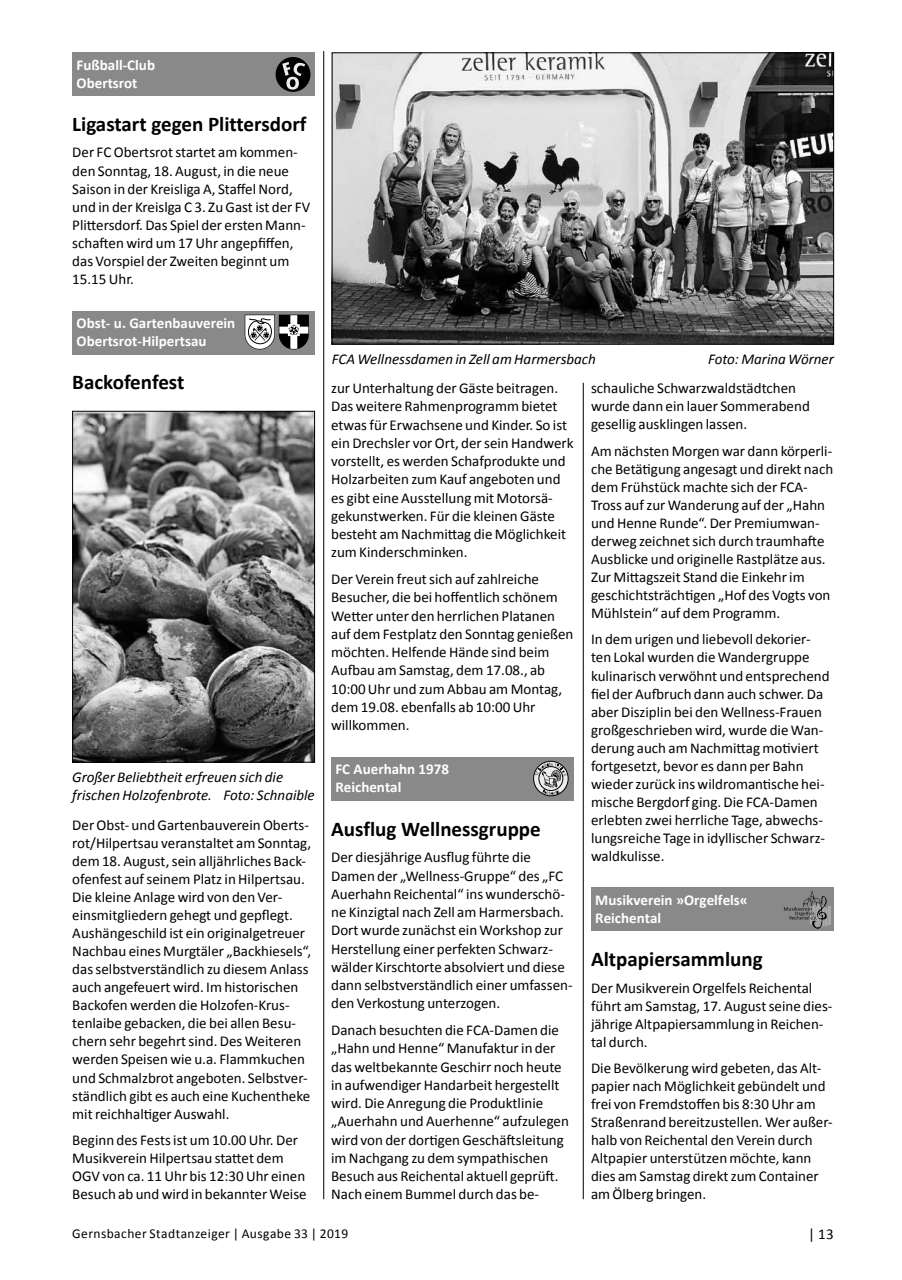
<style>
.page{position:relative;width:902px;height:1280px;background:#fff}
.page>*{position:absolute;margin:0;border:0;box-sizing:border-box;transform-origin:0 0}
.t1{font:700 21px "Calibri";color:#000}
.t2{font:15px/18px "Calibri";color:#000}
.t3{font:italic 15px/18px "Calibri";color:#000}
.t4{font:700 15px/18px "Calibri";color:#fff}
.t5{font:13.5px "Calibri";letter-spacing:.03em;color:#000}
</style>
<div class="page">
<hr style="left:323px;top:51px;width:1px;height:1148px;background:#000">
<hr style="left:583px;top:383px;width:1px;height:816px;background:#000">
<div style="left:72px;top:53px;width:243px;height:43px;background:#8a8989"></div>
<svg style="left:275px;top:57px;width:36px;height:35px"></svg>
<div style="left:72px;top:311px;width:243px;height:43px;background:#8a8989"></div>
<svg style="left:245px;top:315px;width:64px;height:34px"></svg>
<div style="left:331px;top:757px;width:242px;height:43px;background:#8a8989"></div>
<div style="left:533px;top:761px;width:35px;height:35px;border:1px solid #000;border-radius:50%"></div>
<svg style="left:535px;top:762px;width:32px;height:33px"></svg>
<div style="left:591px;top:887px;width:242px;height:44px;background:#8a8989"></div>
<hr style="left:827px;top:906px;width:3px;height:19px;background:#a9a9a8">
<svg style="left:784px;top:890px;width:43px;height:39px"></svg>
<img style="left:74px;top:413px;width:239px;height:347px">
<div style="left:72px;top:411px;width:243px;height:351px;border:1px solid #000"></div>
<img style="left:334px;top:55px;width:497px;height:287px">
<div style="left:332px;top:53px;width:501px;height:291px;border:1px solid #000"></div>
<p class="t4" style="left:77px;top:56px;width:80px">Fußball-Club<br>Obertsrot</p>
<h1 class="t1" style="left:72px;top:111px;width:236px">Ligastart gegen Plittersdorf</h1>
<p class="t2" style="left:72px;top:144px;width:239px">Der FC Obertsrot startet am kommen&shy;den Sonntag, 18. August, in die neue Saison in der Kreisliga A, Staffel Nord, und in der Kreislga C 3. Zu Gast ist der FV Plittersdorf. Das Spiel der ersten Mann&shy;schaften wird um 17 Uhr angepfiffen, das Vorspiel der Zweiten beginnt um 15.15 Uhr.</p>
<p class="t4" style="left:77px;top:314px;width:160px">Obst- u. Gartenbauverein<br>Obertsrot-Hilpertsau</p>
<h1 class="t1" style="left:72px;top:369px;width:113px">Backofenfest</h1>
<p class="t3" style="left:72px;top:767px;width:244px">Großer Beliebtheit erfreuen sich die frischen Holzofenbrote. Foto: Schnaible</p>
<p class="t2" style="left:72px;top:816px;width:240px">Der Obst- und Gartenbauverein Oberts&shy;rot/Hilpertsau veranstaltet am Sonntag, dem 18. August, sein alljährliches Back&shy;ofenfest auf seinem Platz in Hilpertsau.<br>Die kleine Anlage wird von den Ver&shy;einsmitgliedern gehegt und gepflegt.<br>Aushängeschild ist ein originalgetreuer Nachbau eines Murgtäler „Backhiesels“, das selbstverständlich zu diesem Anlass auch angefeuert wird. Im historischen Backofen werden die Holzofen-Krus&shy;tenlaibe gebacken, die bei allen Besu&shy;chern sehr begehrt sind. Des Weiteren werden Speisen wie u.a. Flammkuchen und Schmalzbrot angeboten. Selbstver&shy;ständlich gibt es auch eine Kuchentheke mit reichhaltiger Auswahl.</p>
<p class="t2" style="left:72px;top:1131px;width:236px">Beginn des Fests ist um 10.00 Uhr. Der Musikverein Hilpertsau stattet dem OGV von ca. 11 Uhr bis 12:30 Uhr einen Besuch ab und wird in bekannter Weise</p>
<p class="t3" style="left:332px;top:349px;width:265px">FCA Wellnessdamen in Zell am Harmersbach</p>
<p class="t3" style="left:708px;top:349px;width:127px">Foto: Marina Wörner</p>
<p class="t2" style="left:331px;top:379px;width:244px">zur Unterhaltung der Gäste beitragen.<br>Das weitere Rahmenprogramm bietet etwas für Erwachsene und Kinder. So ist ein Drechsler vor Ort, der sein Handwerk vorstellt, es werden Schafprodukte und Holzarbeiten zum Kauf angeboten und es gibt eine Ausstellung mit Motorsä&shy;gekunstwerken. Für die kleinen Gäste besteht am Nachmittag die Möglichkeit zum Kinderschminken.</p>
<p class="t2" style="left:331px;top:570px;width:244px">Der Verein freut sich auf zahlreiche Besucher, die bei hoffentlich schönem Wetter unter den herrlichen Platanen auf dem Festplatz den Sonntag genießen möchten. Helfende Hände sind beim Aufbau am Samstag, dem 17.08., ab 10:00 Uhr und zum Abbau am Montag, dem 19.08. ebenfalls ab 10:00 Uhr willkommen.</p>
<p class="t4" style="left:335px;top:760px;width:115px">FC Auerhahn 1978<br>Reichental</p>
<h1 class="t1" style="left:331px;top:815px;width:211px">Ausflug Wellnessgruppe</h1>
<p class="t2" style="left:331px;top:848px;width:243px">Der diesjährige Ausflug führte die Damen der „Wellness-Gruppe“ des „FC Auerhahn Reichental“ ins wunderschö&shy;ne Kinzigtal nach Zell am Harmersbach.<br>Dort wurde zunächst ein Workshop zur Herstellung einer perfekten Schwarz&shy;wälder Kirschtorte absolviert und diese dann selbstverständlich einer umfassen&shy;den Verkostung unterzogen.</p>
<p class="t2" style="left:331px;top:1021px;width:239px">Danach besuchten die FCA-Damen die „Hahn und Henne“ Manufaktur in der das weltbekannte Geschirr noch heute in aufwendiger Handarbeit hergestellt wird. Die Anregung die Produktlinie „Auerhahn und Auerhenne“ aufzulegen wird von der dortigen Geschäftsleitung im Nachgang zu dem sympathischen Besuch aus Reichental aktuell geprüft.<br>Nach einem Bummel durch das be-</p>
<p class="t2" style="left:591px;top:379px;width:220px">schauliche Schwarzwaldstädtchen wurde dann ein lauer Sommerabend gesellig ausklingen lassen.</p>
<p class="t2" style="left:591px;top:442px;width:244px">Am nächsten Morgen war dann körperli&shy;che Betätigung angesagt und direkt nach dem Frühstück machte sich der FCA-Tross auf zur Wanderung auf der „Hahn und Henne Runde“. Der Premiumwan&shy;derweg zeichnet sich durch traumhafte Ausblicke und originelle Rastplätze aus.<br>Zur Mittagszeit Stand die Einkehr im geschichtsträchtigen „Hof des Vogts von Mühlstein“ auf dem Programm.</p>
<p class="t2" style="left:591px;top:630px;width:240px">In dem urigen und liebevoll dekorier&shy;ten Lokal wurden die Wandergruppe kulinarisch verwöhnt und entsprechend fiel der Aufbruch dann auch schwer. Da aber Disziplin bei den Wellness-Frauen großgeschrieben wird, wurde die Wan&shy;derung auch am Nachmittag motiviert fortgesetzt, bevor es dann per Bahn wieder zurück ins wildromantische hei&shy;mische Bergdorf ging. Die FCA-Damen erlebten zwei herrliche Tage, abwechs&shy;lungsreiche Tage in idyllischer Schwarz&shy;waldkulisse.</p>
<p class="t4" style="left:595px;top:891px;width:154px">Musikverein »Orgelfels«<br>Reichental</p>
<h1 class="t1" style="left:591px;top:945px;width:173px">Altpapiersammlung</h1>
<p class="t2" style="left:591px;top:978px;width:243px">Der Musikverein Orgelfels Reichental führt am Samstag, 17. August seine dies&shy;jährige Altpapiersammlung in Reichen&shy;tal durch.</p>
<p class="t2" style="left:591px;top:1059px;width:243px">Die Bevölkerung wird gebeten, das Alt&shy;papier nach Möglichkeit gebündelt und frei von Fremdstoffen bis 8:30 Uhr am Straßenrand bereitzustellen. Wer außer&shy;halb von Reichental den Verein durch Altpapier unterstützen möchte, kann dies am Samstag direkt zum Container am Ölberg bringen.</p>
<p class="t5" style="left:72px;top:1225px;width:277px">Gernsbacher Stadtanzeiger | Ausgabe 33 | 2019</p>
<p class="t2" style="left:808px;top:1225px;width:27px">| 13</p>
</div>
